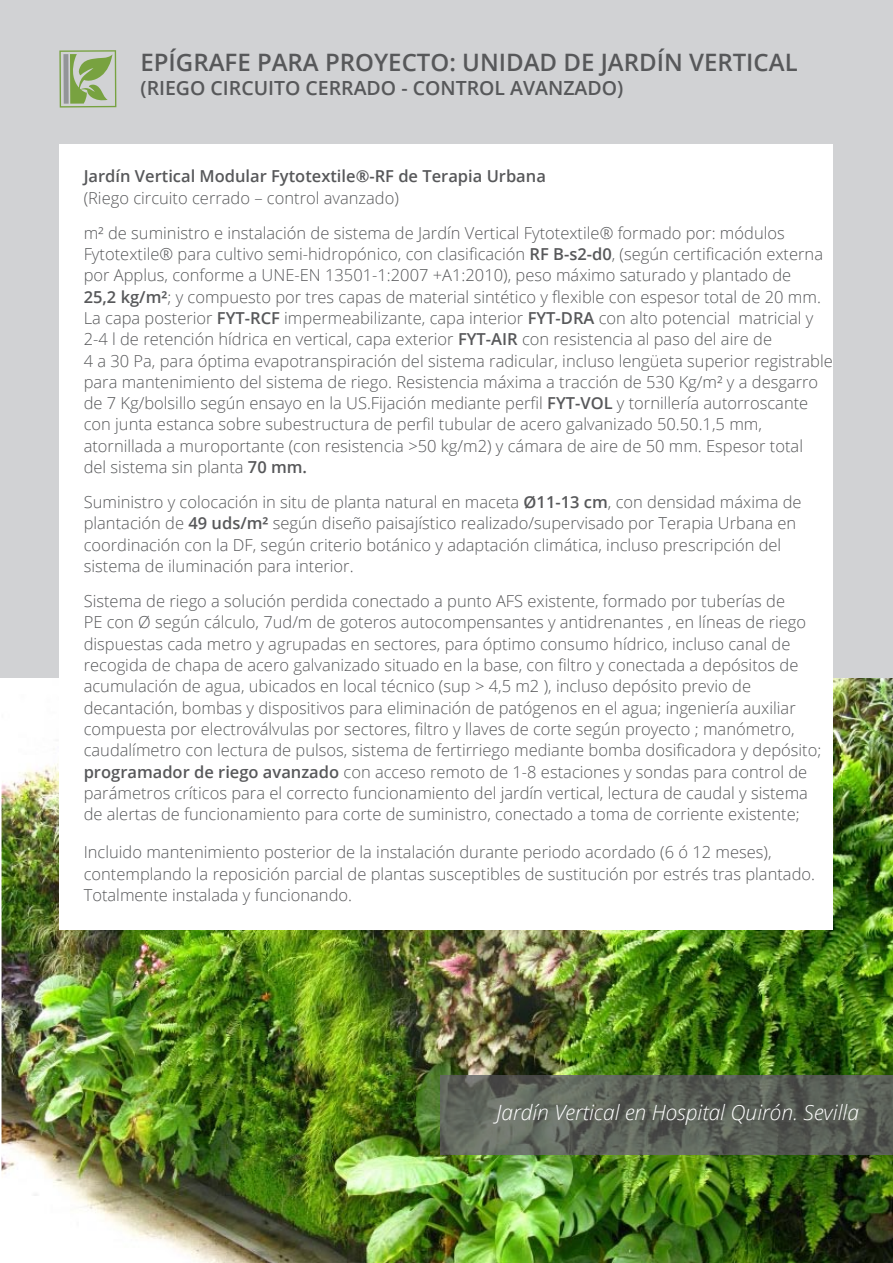
<style>
.page{position:relative;width:893px;height:1263px;background:#fff}
.page>*{position:absolute;margin:0;border:0;box-sizing:border-box;transform-origin:0 0}
.t1{font:600 24px "Open Sans";color:#57585a}
.t2{font:italic 300 21px "Open Sans";color:#fff}
.t3{font:600 19.5px "Open Sans";color:#57585a}
.t4{font:300 16.5px/21.3px "Open Sans";color:#57585a}
.t5{font:600 16.5px "Open Sans";color:#57585a}
.s1{font-weight:600}
</style>
<div class="page">
<img style="left:2px;top:678px;width:891px;height:585px">
<div style="left:0;top:0;width:893px;height:678px;background:#d1d2d4"></div>
<div style="left:60px;top:144px;width:773px;height:786px;background:#fff"></div>
<img style="left:440px;top:1076px;width:453px;height:78px">
<svg style="left:59px;top:50px;width:57px;height:58px"></svg>
<h1 class="t1" style="left:140px;top:46px;width:659px">EPÍGRAFE PARA PROYECTO: UNIDAD DE JARDÍN VERTICAL</h1>
<p class="t3" style="left:140px;top:74px;width:484px">(RIEGO CIRCUITO CERRADO - CONTROL AVANZADO)</p>
<p class="t5" style="left:84px;top:165px;width:464px">Jardín Vertical Modular Fytotextile®-RF de Terapia Urbana</p>
<p class="t4" style="left:84px;top:180px;width:703px;line-height:35.1px">(Riego circuito cerrado – control avanzado)<br>m² de suministro e instalación de sistema de Jardín Vertical Fytotextile® formado por: módulos</p>
<p class="t4" style="left:84px;top:243px;width:751px">Fytotextile® para cultivo semi-hidropónico, con clasificación <span class="s1">RF B-s2-d0</span>, (según certificación externa por Applus, conforme a UNE-EN 13501-1:2007 +A1:2010), peso máximo saturado y plantado de<br><span class="s1">25,2 kg/m²</span>; y compuesto por tres capas de material sintético y flexible con espesor total de 20 mm.<br>La capa posterior <span class="s1">FYT-RCF</span> impermeabilizante, capa interior <span class="s1">FYT-DRA</span> con alto potencial matricial y 2-4 l de retención hídrica en vertical, capa exterior <span class="s1">FYT-AIR</span> con resistencia al paso del aire de<br>4 a 30 Pa, para óptima evapotranspiración del sistema radicular, incluso lengüeta superior registrable para mantenimiento del sistema de riego. Resistencia máxima a tracción de 530 Kg/m² y a desgarro de 7 Kg/bolsillo según ensayo en la US.Fijación mediante perfil <span class="s1">FYT-VOL</span> y tornillería autorroscante con junta estanca sobre subestructura de perfil tubular de acero galvanizado 50.50.1,5 mm, atornillada a muroportante (con resistencia &gt;50 kg/m2) y cámara de aire de 50 mm. Espesor total<br>del sistema sin planta <span class="s1">70 mm.</span></p>
<p class="t4" style="left:84px;top:491px;width:719px">Suministro y colocación in situ de planta natural en maceta <span class="s1">Ø11-13 cm</span>, con densidad máxima de plantación de <span class="s1">49 uds/m²</span> según diseño paisajístico realizado/supervisado por Terapia Urbana en coordinación con la DF, según criterio botánico y adaptación climática, incluso prescripción del sistema de iluminación para interior.</p>
<p class="t4" style="left:84px;top:590px;width:739px">Sistema de riego a solución perdida conectado a punto AFS existente, formado por tuberías de<br>PE con Ø según cálculo, 7ud/m de goteros autocompensantes y antidrenantes , en líneas de riego dispuestas cada metro y agrupadas en sectores, para óptimo consumo hídrico, incluso canal de recogida de chapa de acero galvanizado situado en la base, con filtro y conectada a depósitos de acumulación de agua, ubicados en local técnico (sup &gt; 4,5 m2 ), incluso depósito previo de decantación, bombas y dispositivos para eliminación de patógenos en el agua; ingeniería auxiliar compuesta por electroválvulas por sectores, filtro y llaves de corte según proyecto ; manómetro, caudalímetro con lectura de pulsos, sistema de fertirriego mediante bomba dosificadora y depósito; <span class="s1">programador de riego avanzado</span> con acceso remoto de 1-8 estaciones y sondas para control de parámetros críticos para el correcto funcionamiento del jardín vertical, lectura de caudal y sistema de alertas de funcionamiento para corte de suministro, conectado a toma de corriente existente;</p>
<p class="t4" style="left:84px;top:841px;width:733px">Incluido mantenimiento posterior de la instalación durante periodo acordado (6 ó 12 meses), contemplando la reposición parcial de plantas susceptibles de sustitución por estrés tras plantado.<br>Totalmente instalada y funcionando.</p>
<p class="t2" style="left:497px;top:1098px;width:364px">Jardín Vertical en Hospital Quirón. Sevilla</p>
</div>
